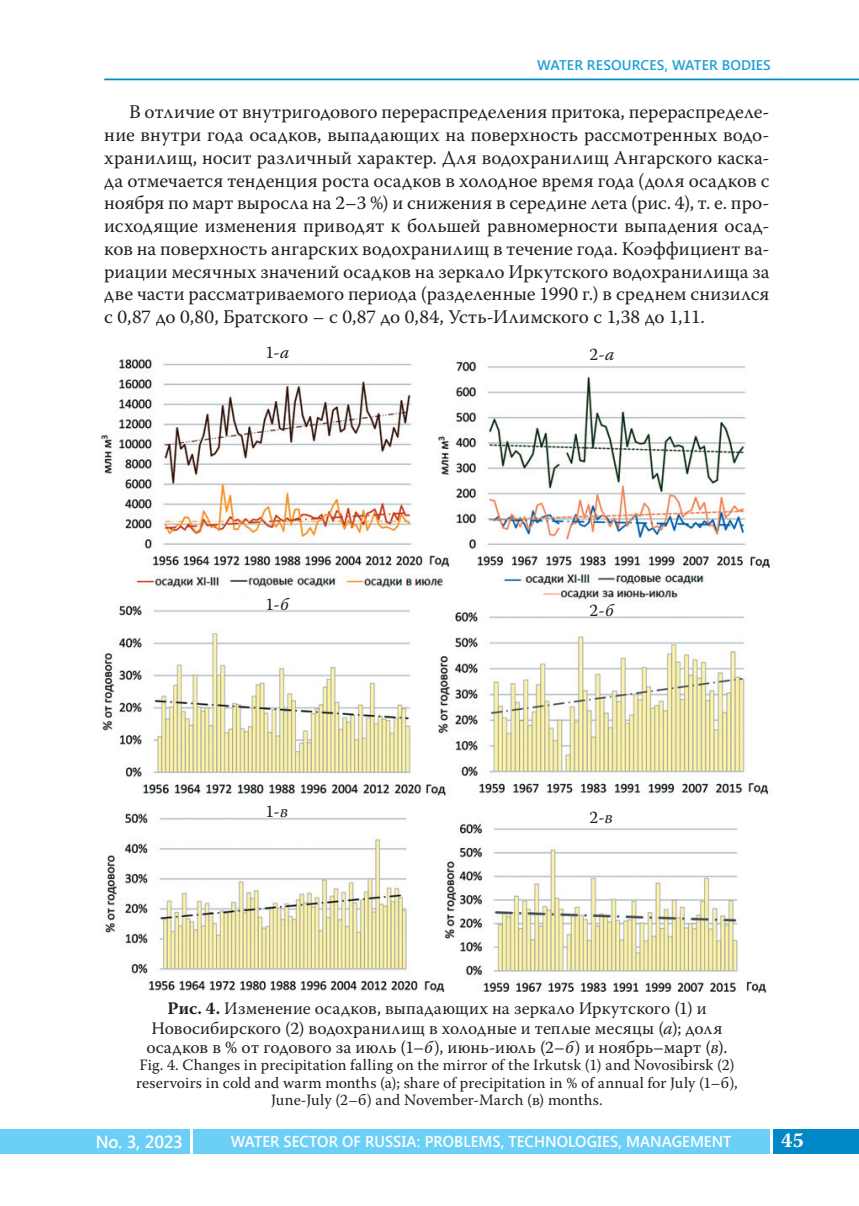
<style>
.page{position:relative;width:859px;height:1206px;background:#fff}
.page>*{position:absolute;margin:0;border:0;box-sizing:border-box;transform-origin:0 0}
.t1{font:700 21px "Warnock Pro";color:#fff}
.t2{font:19.25px/22.8px "Warnock Pro";letter-spacing:-.005em;color:#231f20;text-align:justify}
.t3{font:17.5px/19.2px "Warnock Pro";letter-spacing:.005em;color:#231f20;text-align:center}
.t4{font:600 17.5px "Segoe UI";letter-spacing:-.015em;color:#fff;scale:.96 1}
.t5{font:15.75px/17.5px "Warnock Pro";color:#231f20;text-align:center}
.t6{font:600 15.75px "Segoe UI";letter-spacing:.005em;color:#fff;scale:.95 1}
.t7{font:600 14px "Segoe UI";letter-spacing:.01em;color:#1fa0d5}
.s1{font-style:italic}
.s2{font-weight:700}
</style>
<div class="page">
<div style="left:193px;top:1128px;width:576px;height:25px;background:#6bcff6"></div>
<div style="left:772px;top:1128px;width:86px;height:25px;background:#0088c7"></div>
<div style="left:0;top:1128px;width:189px;height:25px;background:#6bcff6"></div>
<hr style="left:104px;top:79px;width:754px;height:1px;background:#0088c7">
<img style="left:101px;top:358px;width:669px;height:635px">
<p class="t7" style="left:537px;top:55px;width:235px">WATER RESOURCES, WATER BODIES</p>
<p class="t2" style="left:104px;top:102px;width:666px;text-indent:25px">В отличие от внутригодового перераспределения притока, перераспределе&shy;ние внутри года осадков, выпадающих на поверхность рассмотренных водо&shy;хранилищ, носит различный характер. Для водохранилищ Ангарского каска&shy;да отмечается тенденция роста осадков в холодное время года (доля осадков с ноября по март выросла на 2–3 %) и снижения в середине лета (рис. 4), т. е. про&shy;исходящие изменения приводят к большей равномерности выпадения осад&shy;ков на поверхность ангарских водохранилищ в течение года. Коэффициент ва&shy;риации месячных значений осадков на зеркало Иркутского водохранилища за две части рассматриваемого периода (разделенные 1990 г.) в среднем снизился с 0,87 до 0,80, Братского – с 0,87 до 0,84, Усть-Илимского с 1,38 до 1,11.</p>
<p class="t3" style="left:265px;top:344px;width:25px">1-<span class="s1">а</span></p>
<p class="t3" style="left:265px;top:596px;width:25px">1-<span class="s1">б</span></p>
<p class="t3" style="left:265px;top:803px;width:24px">1-<span class="s1">в</span></p>
<p class="t3" style="left:589px;top:346px;width:26px">2-<span class="s1">а</span></p>
<p class="t3" style="left:589px;top:602px;width:26px">2-<span class="s1">б</span></p>
<p class="t3" style="left:589px;top:809px;width:25px">2-<span class="s1">в</span></p>
<p class="t3" style="left:146px;top:1000px;width:582px"><span class="s2">Рис. 4.</span> Изменение осадков, выпадающих на зеркало Иркутского (1) и<br>Новосибирского (2) водохранилищ в холодные и теплые месяцы (<span class="s1">а</span>); доля осадков в % от годового за июль (1–<span class="s1">б</span>), июнь-июль (2–<span class="s1">б</span>) и ноябрь–март (<span class="s1">в</span>).</p>
<p class="t5" style="left:136px;top:1057px;width:603px">Fig. 4. Changes in precipitation falling on the mirror of the Irkutsk (1) and Novosibirsk (2) reservoirs in cold and warm months (a); share of precipitation in % of annual for July (1–б),<br>June-July (2–б) and November-March (в) months.</p>
<p class="t4" style="left:96px;top:1128px;width:92px">No. 3, 2023</p>
<p class="t6" style="left:231px;top:1129px;width:528px">WATER SECTOR OF RUSSIA: PROBLEMS, TECHNOLOGIES, MANAGEMENT</p>
<p class="t1" style="left:780px;top:1132px;width:24px">45</p>
</div>
